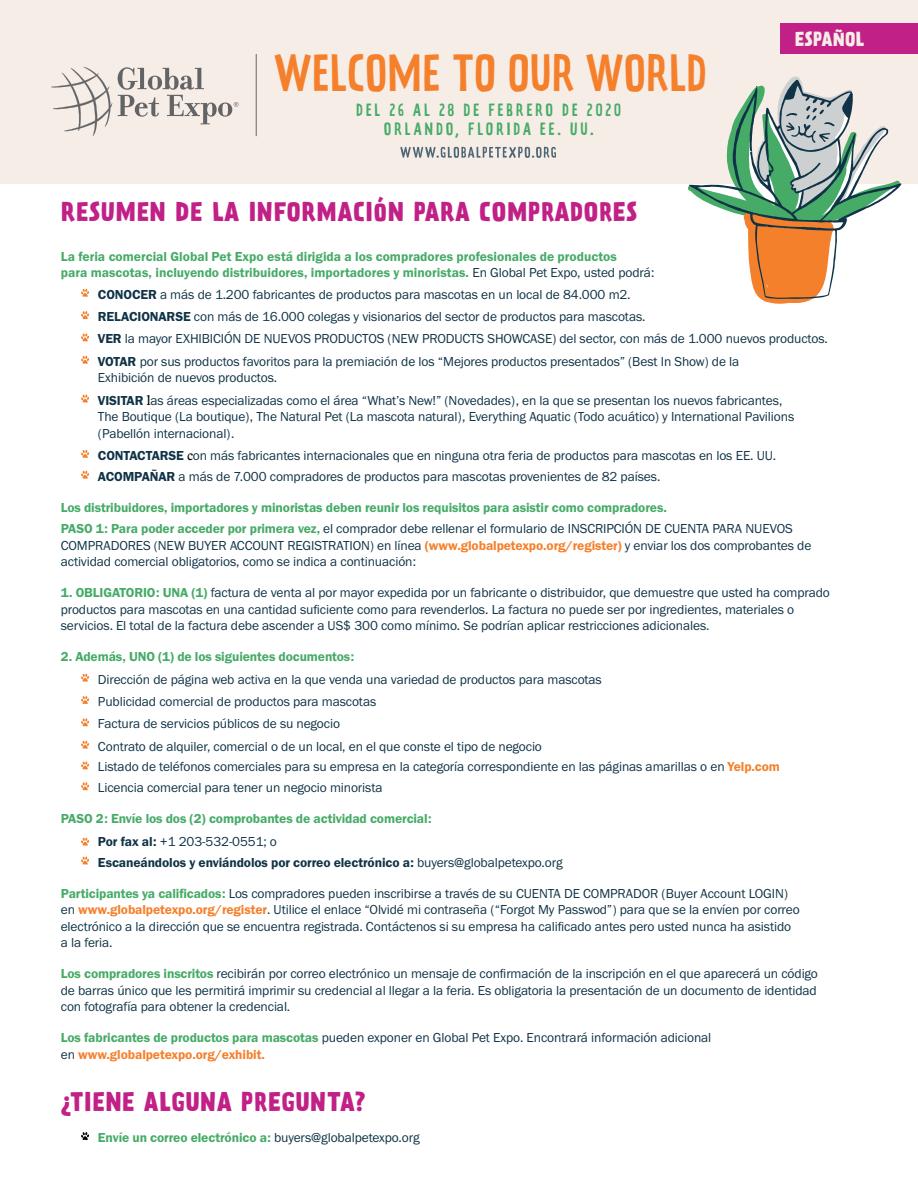
<style>
.page{position:relative;width:918px;height:1188px;background:#fff}
.page>*{position:absolute;margin:0;border:0;box-sizing:border-box;transform-origin:0 0}
.t1{font:46.35px "Prater Sans Pro";color:#f5802c}
.t2{font:700 24px "Prater Sans Pro";letter-spacing:.03em;color:#c12086}
.t3{font:700 18px "Prater Sans Pro";letter-spacing:.01em;color:#f7ede7}
.t4{font:15.75px/18.9px "Prater Sans Pro";letter-spacing:.17em;color:#46ab67;text-align:center}
.t5{font:13.5px/16.5px "Franklin Gothic URW Boo";letter-spacing:-.01em;color:#103347}
.t6{font:13.5px/16.5px "Franklin Gothic URW Dem";letter-spacing:-.01em;color:#46ab67}
.t7{font:13.5px "Franklin Gothic URW Dem";letter-spacing:-.01em;color:#103347}
.t8{font:13.5px "Franklin Gothic URW Dem";letter-spacing:-.01em;color:#f5802c}
.s1{font-family:"Franklin Gothic URW Boo";color:#103347}
.s2{font-family:"Franklin Gothic URW Dem"}
.s3{font-family:"Zenon";color:#000}
.s4{font-family:"Franklin Gothic URW Dem";color:#46ab67}
.s5{font-family:"Franklin Gothic URW Dem";color:#f5802c}
.s6{font-family:"Franklin Gothic URW Boo"}
</style>
<div class="page">
<div style="left:0;top:0;width:918px;height:184px;background:#f7ede7"></div>
<svg style="left:51px;top:67px;width:188px;height:69px"></svg>
<svg style="left:400px;top:147px;width:156px;height:11px"></svg>
<hr style="left:256px;top:54px;width:1px;height:82px;background:#636466">
<div style="left:781px;top:24px;width:137px;height:30px;background:#c12086"></div>
<svg style="left:688px;top:77px;width:124px;height:227px"></svg>
<svg style="left:689px;top:80px;width:212px;height:219px"></svg>
<svg style="left:81px;top:289px;width:8px;height:8px"></svg>
<svg style="left:81px;top:311px;width:8px;height:9px"></svg>
<svg style="left:81px;top:333px;width:8px;height:9px"></svg>
<svg style="left:81px;top:356px;width:8px;height:8px"></svg>
<svg style="left:81px;top:395px;width:8px;height:8px"></svg>
<svg style="left:81px;top:450px;width:8px;height:8px"></svg>
<svg style="left:81px;top:471px;width:8px;height:8px"></svg>
<svg style="left:81px;top:674px;width:8px;height:8px"></svg>
<svg style="left:81px;top:696px;width:8px;height:8px"></svg>
<svg style="left:81px;top:718px;width:8px;height:9px"></svg>
<svg style="left:81px;top:741px;width:8px;height:8px"></svg>
<svg style="left:81px;top:761px;width:8px;height:9px"></svg>
<svg style="left:81px;top:782px;width:8px;height:9px"></svg>
<svg style="left:81px;top:838px;width:8px;height:8px"></svg>
<svg style="left:81px;top:857px;width:8px;height:8px"></svg>
<svg style="left:81px;top:1132px;width:8px;height:9px"></svg>
<h1 class="t1" style="left:274px;top:43px;width:435px">WELCOME TO OUR WORLD</h1>
<p class="t4" style="left:356px;top:101px;width:267px">DEL 26 AL 28 DE FEBRERO DE 2020<br>ORLANDO, FLORIDA EE. UU.</p>
<h3 class="t3" style="left:795px;top:25px;width:71px">ESPAÑOL</h3>
<h2 class="t2" style="left:61px;top:194px;width:578px">RESUMEN DE LA INFORMACIÓN PARA COMPRADORES</h2>
<p class="t6" style="left:61px;top:248px;width:595px">La feria comercial Global Pet Expo está dirigida a los compradores profesionales de productos<br>para mascotas, incluyendo distribuidores, importadores y minoristas. <span class="s1">En Global Pet Expo, usted podrá:</span></p>
<p class="t5" style="left:98px;top:283px;width:731px;line-height:22.4px"><span class="s2">CONOCER</span> a más de 1.200 fabricantes de productos para mascotas en un local de 84.000 m2.<br><span class="s2">RELACIONARSE</span> con más de 16.000 colegas y visionarios del sector de productos para mascotas.<br><span class="s2">VER</span> la mayor EXHIBICIÓN DE NUEVOS PRODUCTOS (NEW PRODUCTS SHOWCASE) del sector, con más de 1.000 nuevos productos.<br><span class="s2">VOTAR</span> por sus productos favoritos para la premiación de los “Mejores productos presentados” (Best In Show) de la</p>
<p class="t5" style="left:98px;top:366px;width:686px;line-height:22.4px">Exhibición de nuevos productos.<br><span class="s2">VISITAR</span> <span class="s3">l</span>as áreas especializadas como el área “What’s New!” (Novedades), en la que se presentan los nuevos fabricantes,</p>
<p class="t5" style="left:98px;top:408px;width:698px">The Boutique (La boutique), The Natural Pet (La mascota natural), Everything Aquatic (Todo acuático) y International Pavilions (Pabellón internacional).</p>
<p class="t5" style="left:98px;top:445px;width:680px;line-height:20.9px"><span class="s2">CONTACTARSE</span> <span class="s3">c</span>on más fabricantes internacionales que en ninguna otra feria de productos para mascotas en los EE. UU.<br><span class="s2">ACOMPAÑAR</span> a más de 7.000 compradores de productos para mascotas provenientes de 82 países.</p>
<p class="t6" style="left:61px;top:499px;width:608px">Los distribuidores, importadores y minoristas deben reunir los requisitos para asistir como compradores.</p>
<p class="t5" style="left:61px;top:520px;width:752px"><span class="s4">PASO 1: Para poder acceder por primera vez,</span> el comprador debe rellenar el formulario de INSCRIPCIÓN DE CUENTA PARA NUEVOS<br>COMPRADORES (NEW BUYER ACCOUNT REGISTRATION) en línea <span class="s5">(www.globalpetexpo.org/register)</span> y enviar los dos comprobantes de actividad comercial obligatorios, como se indica a continuación:</p>
<p class="t5" style="left:61px;top:584px;width:771px"><span class="s4">1. OBLIGATORIO: UNA (1)</span> factura de venta al por mayor expedida por un fabricante o distribuidor, que demuestre que usted ha comprado productos para mascotas en una cantidad suficiente como para revenderlos. La factura no puede ser por ingredientes, materiales o servicios. El total de la factura debe ascender a US$ 300 como mínimo. Se podrían aplicar restricciones adicionales.</p>
<p class="t6" style="left:61px;top:648px;width:295px">2. Además, UNO (1) de los siguientes documentos:</p>
<p class="t5" style="left:98px;top:668px;width:505px;line-height:22.4px">Dirección de página web activa en la que venda una variedad de productos para mascotas Publicidad comercial de productos para mascotas<br>Factura de servicios públicos de su negocio<br>Contrato de alquiler, comercial o de un local, en el que conste el tipo de negocio</p>
<p class="t5" style="left:98px;top:756px;width:684px;line-height:20.9px">Listado de teléfonos comerciales para su empresa en la categoría correspondiente en las páginas amarillas o en <span class="s5">Yelp.com<br></span>Licencia comercial para tener un negocio minorista</p>
<p class="t6" style="left:61px;top:810px;width:372px">PASO 2: Envíe los dos (2) comprobantes de actividad comercial:</p>
<p class="t5" style="left:98px;top:833px;width:181px"><span class="s2">Por fax al:</span> +1 203-532-0551; o</p>
<p class="t7" style="left:98px;top:854px;width:466px">Escaneándolos y enviándolos por correo electrónico a: <span class="s6">buyers@globalpetexpo.org</span></p>
<p class="t5" style="left:61px;top:885px;width:740px"><span class="s4">Participantes ya calificados:</span> Los compradores pueden inscribirse a través de su CUENTA DE COMPRADOR (Buyer Account LOGIN) en <span class="s5">www.globalpetexpo.org/register</span>. Utilice el enlace “Olvidé mi contraseña (“Forgot My Passwod”) para que se la envíen por correo electrónico a la dirección que se encuentra registrada. Contáctenos si su empresa ha calificado antes pero usted nunca ha asistido a la feria.</p>
<p class="t5" style="left:61px;top:965px;width:759px;text-align:justify"><span class="s4">Los compradores inscritos</span> recibirán por correo electrónico un mensaje de confirmación de la inscripción en el que aparecerá un código de barras único que les permitirá imprimir su credencial al llegar a la feria. Es obligatoria la presentación de un documento de identidad con fotografía para obtener la credencial.</p>
<p class="t5" style="left:61px;top:1029px;width:652px"><span class="s4">Los fabricantes de productos para mascotas</span> pueden exponer en Global Pet Expo. Encontrará información adicional</p>
<p class="t8" style="left:61px;top:1046px;width:206px"><span class="s1">en</span> www.globalpetexpo.org/exhibit.</p>
<h2 class="t2" style="left:61px;top:1083px;width:307px">¿TIENE ALGUNA PREGUNTA?</h2>
<p class="t6" style="left:98px;top:1129px;width:323px">Envíe un correo electrónico a: <span class="s1">buyers@globalpetexpo.org</span></p>
</div>
